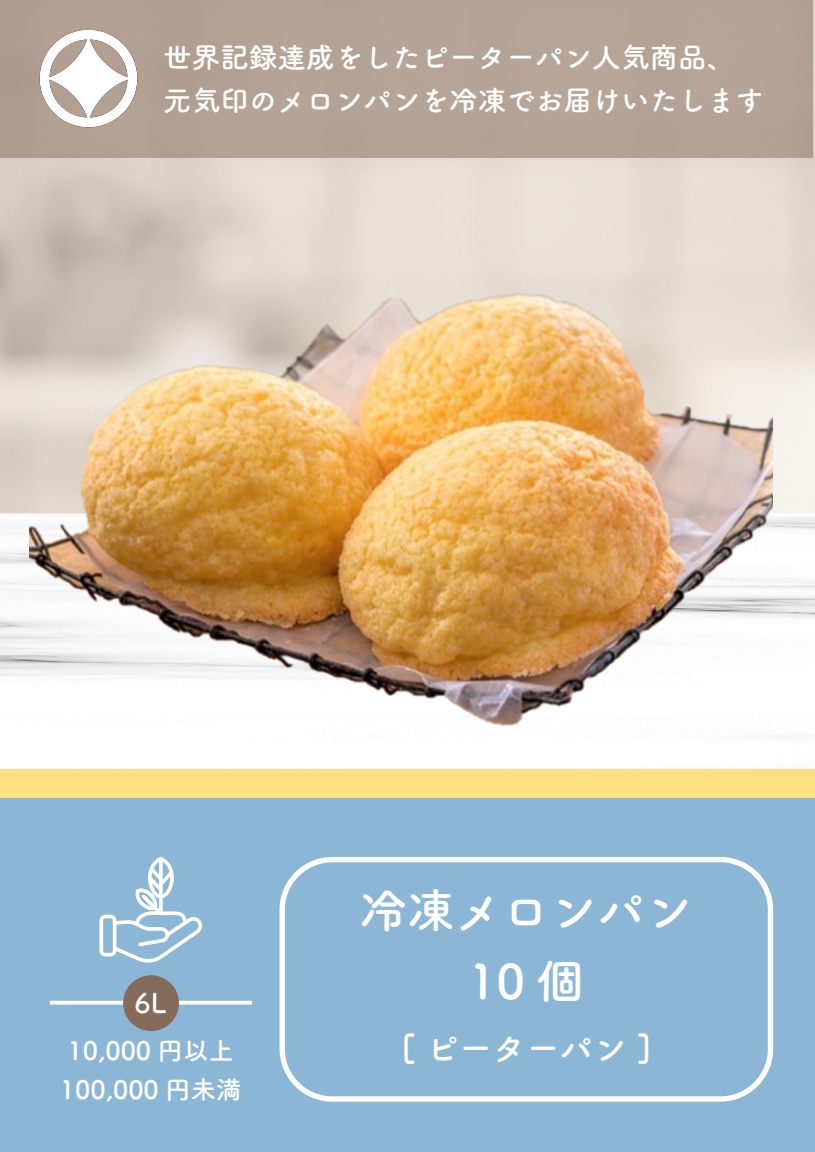
<style>
.page{position:relative;width:815px;height:1152px;background:#fff}
.page>*{position:absolute;margin:0;border:0;box-sizing:border-box;transform-origin:0 0}
.t1{font:47.6px/71.2px "Tsuku A Rd Gothic Std B";color:#fff;text-align:center}
.t2{font:33.6px "Tsuku A Rd Gothic Std B";color:#fff}
.t3{font:28.4px/42.8px "Tsuku A Rd Gothic Std B";color:#fff}
.t4{font:27.2px "Tsuku A Rd Gothic Std B";color:#fff}
.t5{font:25.6px/38px "Tsuku A Rd Gothic Std B";color:#fff}
</style>
<div class="page">
<img style="left:0;top:0;width:814px;height:769px">
<div style="left:0;top:0;width:812px;height:157px;background:#b4a395"></div>
<div style="left:0;top:797px;width:814px;height:355px;background:#8cb6d6"></div>
<svg style="left:279px;top:857px;width:495px;height:245px"></svg>
<img style="left:29px;top:294px;width:742px;height:432px">
<div style="left:0;top:769px;width:814px;height:28px;background:#ffe184"></div>
<img style="left:40px;top:30px;width:97px;height:97px">
<svg style="left:50px;top:1001px;width:202px;height:4px"></svg>
<svg style="left:99px;top:857px;width:103px;height:106px"></svg>
<div style="left:123px;top:975px;width:56px;height:56px;background:#856b59;border-radius:50%"></div>
<p class="t3" style="left:163px;top:34px;width:602px">世界記録達成をしたピーターパン人気商品、元気印のメロンパンを冷凍でお届けいたします</p>
<p class="t4" style="left:135px;top:982px;width:34px">6L</p>
<p class="t5" style="left:60px;top:1030px;width:183px">10,000 円以上<br>100,000 円未満</p>
<h1 class="t1" style="left:359px;top:871px;width:334px">冷凍メロンパン<br>10 個</h1>
<p class="t2" style="left:400px;top:1023px;width:253px">[ ピーターパン ]</p>
</div>
